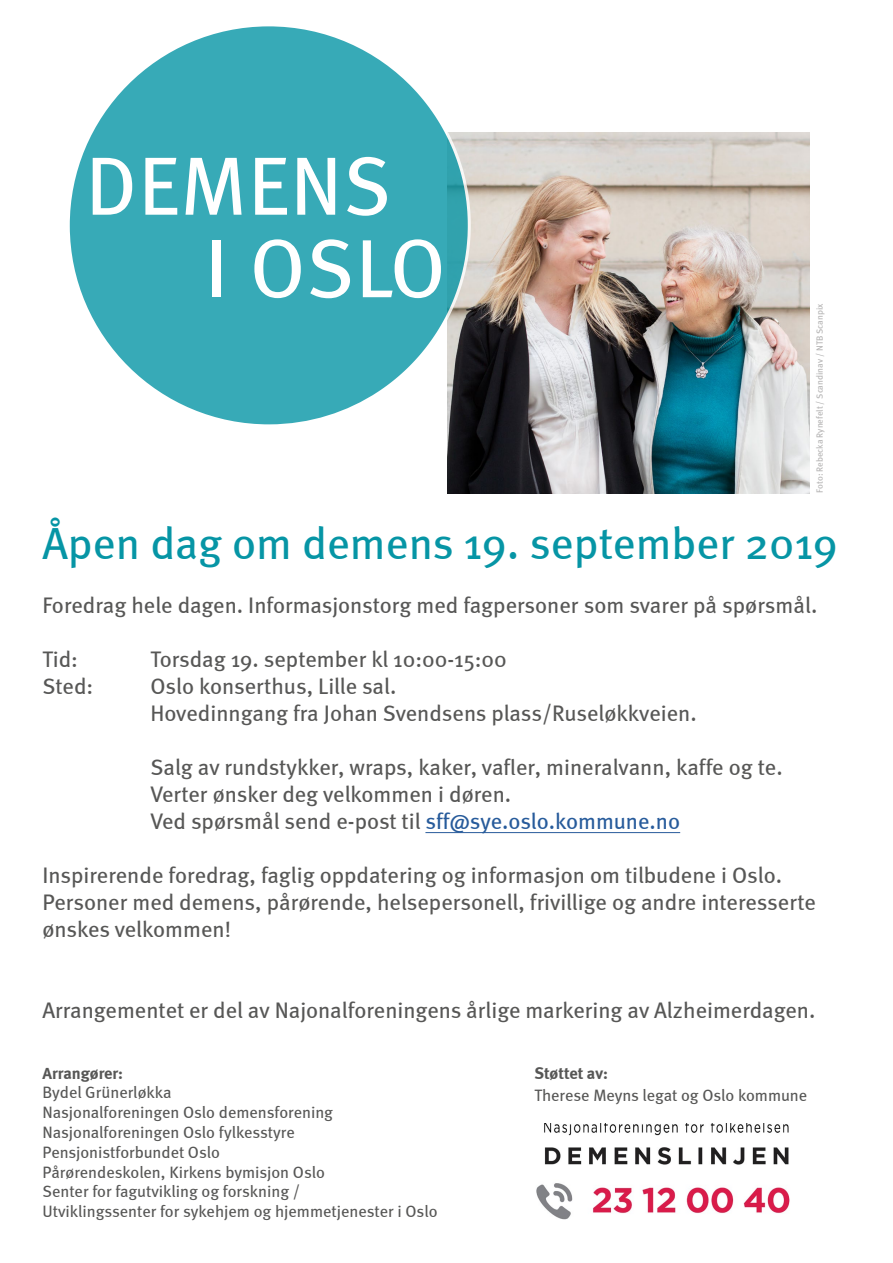
<style>
.page{position:relative;width:893px;height:1263px;background:#fff}
.page>*{position:absolute;margin:0;border:0;box-sizing:border-box;transform-origin:0 0}
.t1{font:82.5px/82.5px "Meta Book Caps";color:#fff}
.t2{font:45px "Meta";color:#0695a5}
.t3{font:22.5px/27px "Meta";color:#575756}
.t4{font:16.5px/19.8px "Meta";color:#575756}
.t5{font:700 16.5px "Meta";color:#575756}
.t6{font:9px "Meta";color:#b3b2b2}
.s1{color:#275b9b}
</style>
<div class="page">
<img style="left:448px;top:132px;width:361px;height:362px">
<svg style="left:69px;top:26px;width:403px;height:403px"></svg>
<hr style="left:425px;top:832px;width:255px;height:1px;background:#275b9b">
<img style="left:536px;top:1123px;width:254px;height:97px">
<h1 class="t1" style="left:205px;top:144px;width:243px;text-indent:-120px">DEMENS<br>I OSLO</h1>
<p class="t6" style="left:814px;top:493px;width:190px;rotate:-90deg">Foto: Rebecka Rynefelt / Scandinav / NTB Scanpix</p>
<h2 class="t2" style="left:42px;top:517px;width:797px">Åpen dag om demens 19. september 2019</h2>
<p class="t3" style="left:42px;top:592px;width:776px">Foredrag hele dagen. Informasjonstorg med fagpersoner som svarer på spørsmål.</p>
<p class="t3" style="left:42px;top:646px;width:37px">Tid:</p>
<p class="t3" style="left:150px;top:646px;width:358px">Torsdag 19. september kl 10:00-15:00</p>
<p class="t3" style="left:42px;top:673px;width:52px">Sted:</p>
<p class="t3" style="left:150px;top:673px;width:548px">Oslo konserthus, Lille sal.<br>Hovedinngang fra Johan Svendsens plass/Ruseløkkveien.</p>
<p class="t3" style="left:150px;top:754px;width:634px">Salg av rundstykker, wraps, kaker, vafler, mineralvann, kaffe og te.<br>Verter ønsker deg velkommen i døren.<br>Ved spørsmål send e-post til <span class="s1">sff@sye.oslo.kommune.no</span></p>
<p class="t3" style="left:42px;top:862px;width:775px">Inspirerende foredrag, faglig oppdatering og informasjon om tilbudene i Oslo.<br>Personer med demens, pårørende, helsepersonell, frivillige og andre interesserte ønskes velkommen!</p>
<p class="t3" style="left:42px;top:997px;width:775px">Arrangementet er del av Najonalforeningens årlige markering av Alzheimerdagen.</p>
<p class="t5" style="left:43px;top:1063px;width:82px">Arrangører:</p>
<p class="t4" style="left:43px;top:1082px;width:396px">Bydel Grünerløkka<br>Nasjonalforeningen Oslo demensforening Nasjonalforeningen Oslo fylkesstyre Pensjonistforbundet Oslo<br>Pårørendeskolen, Kirkens bymisjon Oslo<br>Senter for fagutvikling og forskning /<br>Utviklingssenter for sykehjem og hjemmetjenester i Oslo</p>
<p class="t5" style="left:534px;top:1063px;width:75px">Støttet av:</p>
<p class="t4" style="left:534px;top:1085px;width:274px">Therese Meyns legat og Oslo kommune</p>
</div>
